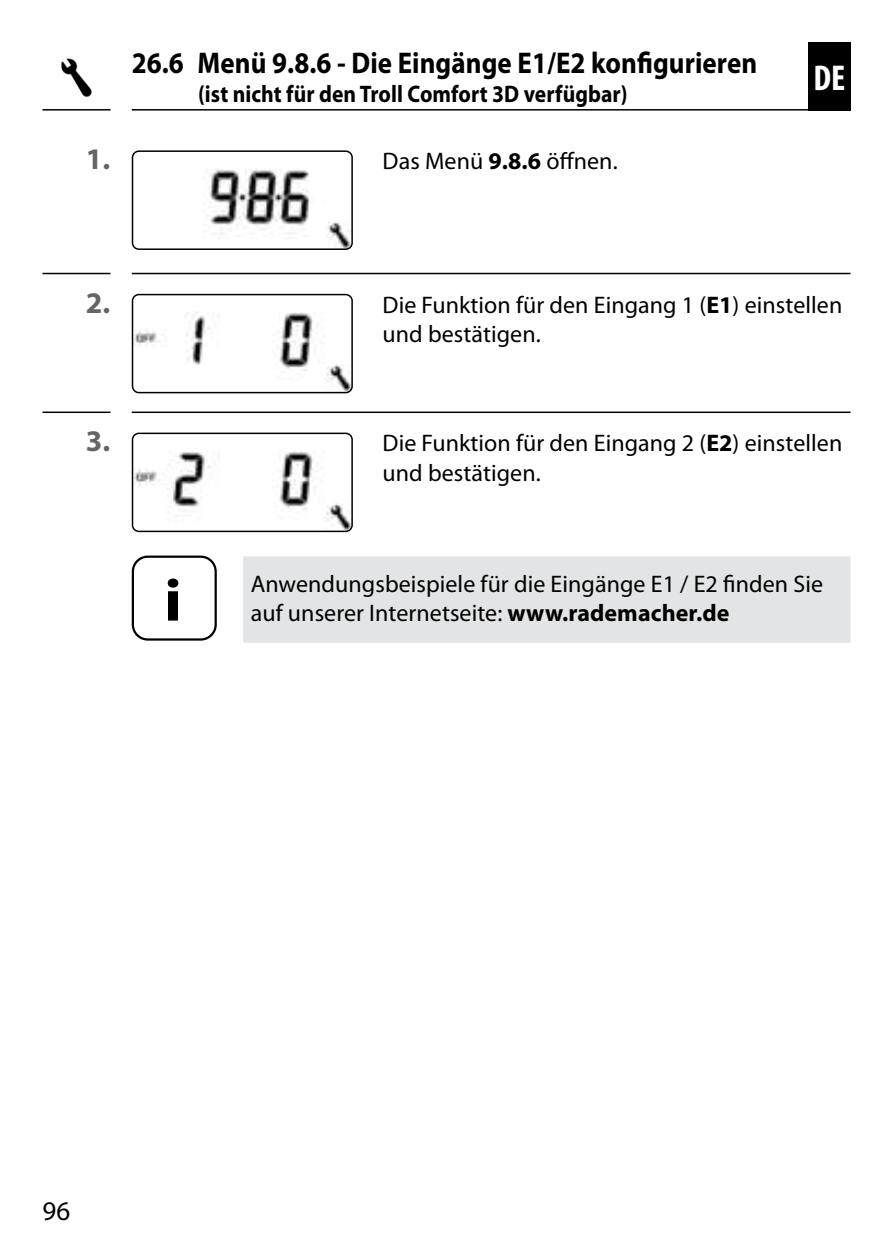
<style>
.page{position:relative;width:893px;height:1259px;background:#fff}
.page>*{position:absolute;margin:0;border:0;box-sizing:border-box;transform-origin:0 0}
.t1{font:700 60px "Myriad Pro";color:#000;scale:1.1 1}
.t2{font:700 condensed 36px "Myriad Pro";color:#fff}
.t3{font:700 30px "Myriad Pro";letter-spacing:.005em;color:#000;scale:.9 1}
.t4{font:700 30px "Myriad Pro";color:#646567}
.t5{font:27px "Myriad Pro";color:#000}
.t6{font:24px/29.4px "Myriad Pro";letter-spacing:.005em;color:#000}
.t7{font:700 24px "Myriad Pro";letter-spacing:.005em;color:#000;scale:.9 1}
.s1{font-weight:700}
</style>
<div class="page">
<hr style="left:132px;top:109px;width:719px;height:2px;background:#000">
<hr style="left:42px;top:109px;width:68px;height:2px;background:#000">
<div style="left:808px;top:42px;width:42px;height:69px;background:#000"></div>
<img style="left:61px;top:58px;width:31px;height:38px">
<svg style="left:42px;top:273px;width:808px;height:1px"></svg>
<svg style="left:42px;top:411px;width:808px;height:2px;background:#4a4a4a"></svg>
<img style="left:134px;top:152px;width:217px;height:96px">
<div style="left:132px;top:150px;width:221px;height:100px;border:1px solid #000;border-radius:6px"></div>
<img style="left:132px;top:294px;width:219px;height:98px">
<div style="left:132px;top:294px;width:221px;height:99px;border:1px solid #000;border-radius:6px"></div>
<img style="left:132px;top:434px;width:219px;height:96px">
<div style="left:132px;top:432px;width:221px;height:100px;border:1px solid #000;border-radius:6px"></div>
<div style="left:243px;top:556px;width:607px;height:87px;background:#e3e4e5"></div>
<div style="left:132px;top:555px;width:85px;height:85px;border:2px solid #000;border-radius:15px"></div>
<p class="t3" style="left:132px;top:48px;width:696px">26.6 Menü 9.8.6 - Die Eingänge E1/E2 konfigurieren</p>
<p class="t7" style="left:198px;top:82px;width:479px">(ist nicht für den Troll Comfort 3D verfügbar)</p>
<p class="t4" style="left:86px;top:144px;width:26px">1.</p>
<p class="t6" style="left:383px;top:148px;width:237px">Das Menü <span class="s1">9.8.6</span> öffnen.</p>
<h2 class="t2" style="left:813px;top:57px;width:33px">DE</h2>
<p class="t4" style="left:86px;top:287px;width:26px">2.</p>
<p class="t6" style="left:383px;top:291px;width:461px">Die Funktion für den Eingang 1 (<span class="s1">E1</span>) einstellen und bestätigen.</p>
<p class="t4" style="left:86px;top:426px;width:26px">3.</p>
<p class="t6" style="left:383px;top:430px;width:461px">Die Funktion für den Eingang 2 (<span class="s1">E2</span>) einstellen und bestätigen.</p>
<h1 class="t1" style="left:164px;top:569px;width:18px">i</h1>
<p class="t6" style="left:251px;top:570px;width:574px">Anwendungsbeispiele für die Eingänge E1 / E2 finden Sie auf unserer Internetseite: <span class="s1">www.rademacher.de</span></p>
<p class="t5" style="left:43px;top:1197px;width:29px">96</p>
</div>
